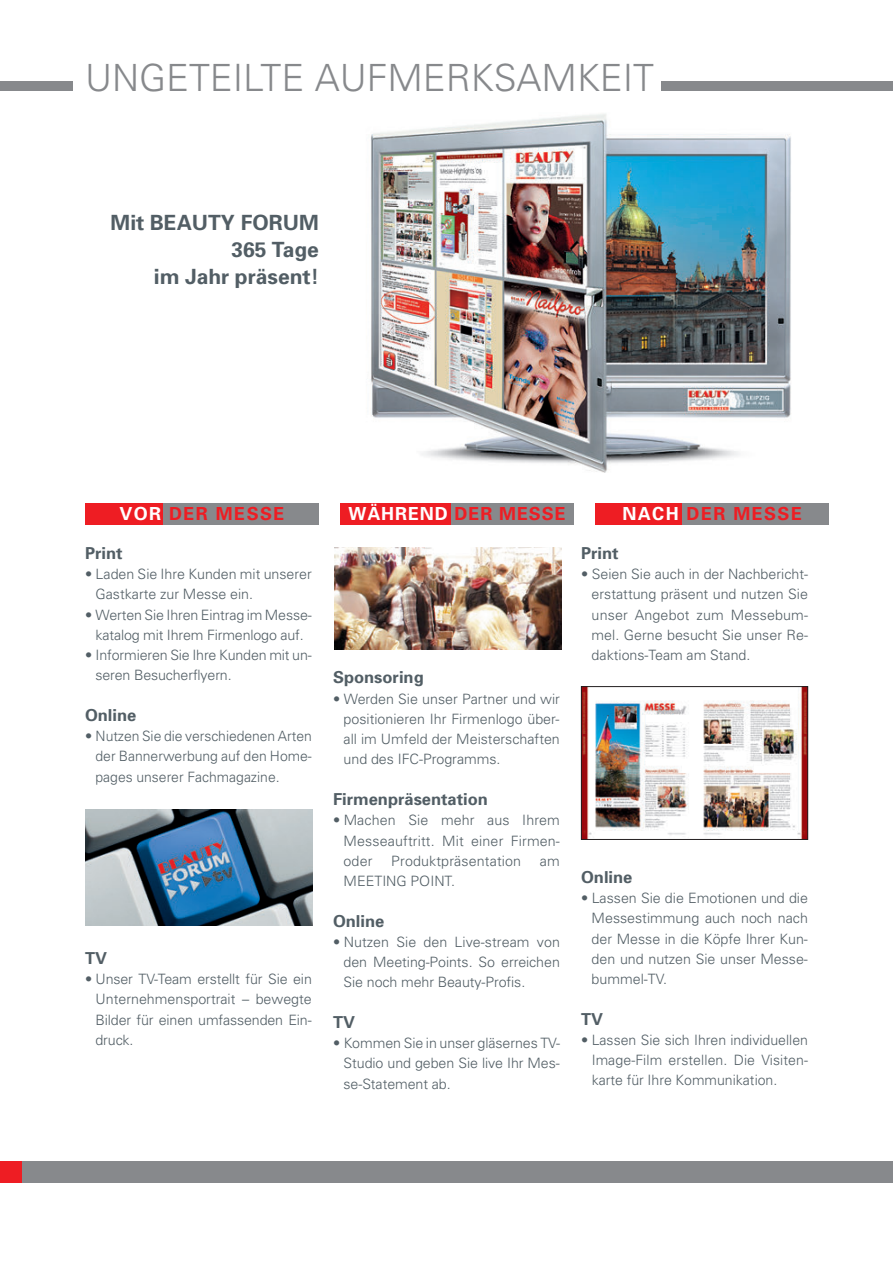
<style>
.page{position:relative;width:893px;height:1263px;background:#fff}
.page>*{position:absolute;margin:0;border:0;box-sizing:border-box;transform-origin:0 0}
.t1{font:300 37.5px "Univers";color:#87898c}
.t2{font:700 21px/27px "Univers";color:#525e65;text-align:right}
.t3{font:700 18px "Univers";letter-spacing:.08em;color:#ee1d23}
.t4{font:700 18px "Univers";letter-spacing:.05em;color:#ee1d23}
.t5{font:700 16.5px "Univers";color:#525e65}
.t6{font:300 14.25px/20.2px "Univers";color:#525e65;text-align:justify}
.s1{color:#fff}
</style>
<div class="page">
<div style="left:0;top:1161px;width:893px;height:21px;background:#87898c"></div>
<div style="left:0;top:1161px;width:21px;height:21px;background:#ee1d23"></div>
<div style="left:661px;top:81px;width:232px;height:9px;background:#87898c"></div>
<div style="left:0;top:81px;width:72px;height:9px;background:#87898c"></div>
<img style="left:370px;top:114px;width:421px;height:359px">
<div style="left:85px;top:504px;width:234px;height:21px;background:#87898c"></div>
<div style="left:85px;top:504px;width:78px;height:21px;background:#ee1d23"></div>
<div style="left:595px;top:504px;width:234px;height:21px;background:#87898c"></div>
<div style="left:595px;top:504px;width:87px;height:21px;background:#ee1d23"></div>
<div style="left:340px;top:504px;width:234px;height:21px;background:#87898c"></div>
<div style="left:340px;top:504px;width:111px;height:21px;background:#ee1d23"></div>
<img style="left:85px;top:810px;width:228px;height:116px">
<img style="left:334px;top:547px;width:227px;height:102px">
<img style="left:583px;top:688px;width:223px;height:150px">
<div style="left:581px;top:686px;width:227px;height:154px;border:1px solid #231f20"></div>
<h1 class="t1" style="left:85px;top:64px;width:570px">UNGETEILTE AUFMERKSAMKEIT</h1>
<h2 class="t2" style="left:111px;top:211px;width:210px">Mit BEAUTY FORUM<br>365 Tage<br>im Jahr präsent!</h2>
<p class="t3" style="left:119px;top:507px;width:167px"><span class="s1">VOR</span> DER MESSE</p>
<p class="t4" style="left:348px;top:507px;width:219px"><span class="s1">WÄHREND</span> DER MESSE</p>
<p class="t3" style="left:622px;top:507px;width:181px"><span class="s1">NACH</span> DER MESSE</p>
<p class="t5" style="left:85px;top:547px;width:39px">Print</p>
<p class="t6" style="left:96px;top:565px;width:218px;text-indent:-11px">• Laden Sie Ihre Kunden mit unserer<br>Gastkarte zur Messe ein.</p>
<p class="t6" style="left:85px;top:606px;width:228px;text-align:center">• Werten Sie Ihren Eintrag im Messe&shy;katalog mit Ihrem Firmenlogo auf.</p>
<p class="t6" style="left:96px;top:646px;width:218px;text-indent:-11px">• Informieren Sie Ihre Kunden mit un&shy;seren Besucherflyern.</p>
<p class="t5" style="left:85px;top:709px;width:53px">Online</p>
<p class="t6" style="left:96px;top:727px;width:218px;text-indent:-11px">• Nutzen Sie die verschiedenen Arten der Bannerwerbung auf den Home&shy;pages unserer Fachmagazine.</p>
<p class="t5" style="left:85px;top:952px;width:23px">TV</p>
<p class="t6" style="left:96px;top:970px;width:218px;text-indent:-11px">• Unser TV-Team erstellt für Sie ein Unternehmensportrait – bewegte Bilder für einen umfassenden Ein&shy;druck.</p>
<p class="t5" style="left:333px;top:671px;width:92px">Sponsoring</p>
<p class="t6" style="left:344px;top:690px;width:218px;text-indent:-11px">• Werden Sie unser Partner und wir positionieren Ihr Firmenlogo über&shy;all im Umfeld der Meisterschaften und des IFC-Programms.</p>
<p class="t5" style="left:333px;top:793px;width:156px">Firmenpräsentation</p>
<p class="t6" style="left:344px;top:811px;width:218px;text-indent:-11px">• Machen Sie mehr aus Ihrem Messeauftritt. Mit einer Firmen&shy;oder</p>
<p class="t6" style="left:391px;top:852px;width:131px">Produktpräsentation</p>
<p class="t6" style="left:540px;top:852px;width:21px">am</p>
<p class="t6" style="left:344px;top:872px;width:113px">MEETING POINT.</p>
<p class="t5" style="left:333px;top:914px;width:53px">Online</p>
<p class="t6" style="left:344px;top:933px;width:218px;text-indent:-11px">• Nutzen Sie den Live-stream von den Meeting-Points. So erreichen Sie noch mehr Beauty-Profis.</p>
<p class="t5" style="left:333px;top:1016px;width:23px">TV</p>
<p class="t6" style="left:344px;top:1034px;width:218px;text-indent:-11px">• Kommen Sie in unser gläsernes TV-Studio und geben Sie live Ihr Mes&shy;se-Statement ab.</p>
<p class="t5" style="left:581px;top:547px;width:39px">Print</p>
<p class="t6" style="left:592px;top:565px;width:218px;text-indent:-11px">• Seien Sie auch in der Nachbericht&shy;erstattung präsent und nutzen Sie unser Angebot zum Messebum&shy;mel. Gerne besucht Sie unser Re&shy;daktions-Team am Stand.</p>
<p class="t5" style="left:581px;top:871px;width:53px">Online</p>
<p class="t6" style="left:592px;top:889px;width:218px;text-indent:-11px">• Lassen Sie die Emotionen und die Messestimmung auch noch nach der Messe in die Köpfe Ihrer Kun&shy;den und nutzen Sie unser Messe&shy;bummel-TV.</p>
<p class="t5" style="left:581px;top:1013px;width:23px">TV</p>
<p class="t6" style="left:592px;top:1031px;width:218px;text-indent:-11px">• Lassen Sie sich Ihren individuellen Image-Film erstellen. Die Visiten&shy;karte für Ihre Kommunikation.</p>
</div>
